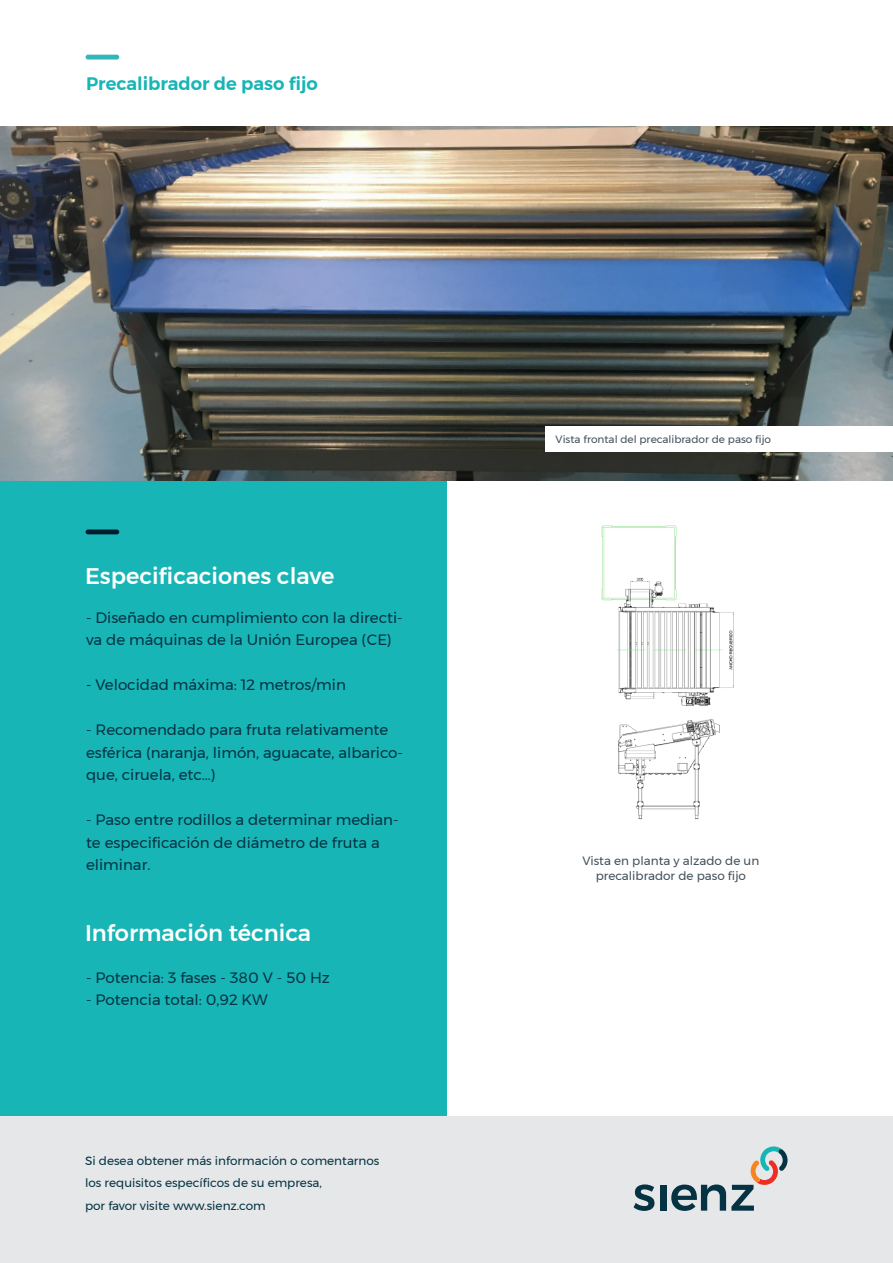
<style>
.page{position:relative;width:893px;height:1263px;background:#fff}
.page>*{position:absolute;margin:0;border:0;box-sizing:border-box;transform-origin:0 0}
.TITULO{font:500 22.5px "Montserrat";color:#fff}
.NOMBRE_MAQUINA_FRENT{font:600 18px "Montserrat";color:#18b5b7}
.CUERPO_TEXTOS_-_Azul{font:15px/22.5px "Montserrat";color:#053343}
.t1{font:12px/22.5px "Montserrat";color:#053343}
.Images_Subtitle{font:12px/15px "Montserrat";color:#42515a;text-align:center}
.Image_Subtitle_Small{font:10.5px "Montserrat";color:#42515a}
</style>
<div class="page">
<div style="left:0;top:480px;width:446px;height:636px;background:#18b5b7"></div>
<div style="left:0;top:1116px;width:893px;height:147px;background:#e6e7e8"></div>
<div style="left:86px;top:529px;width:33px;height:5px;background:#001d2d;border-radius:2px"></div>
<div style="left:86px;top:55px;width:33px;height:5px;background:#31b6ba;border-radius:2px"></div>
<svg style="left:634px;top:1184px;width:20px;height:27px"></svg>
<div style="left:661px;top:1185px;width:6px;height:26px;background:#053343"></div>
<svg style="left:671px;top:1146px;width:116px;height:65px"></svg>
<img style="left:0;top:127px;width:893px;height:353px">
<img style="left:601px;top:525px;width:133px;height:295px">
<div style="left:546px;top:426px;width:347px;height:26px;background:#fff"></div>
<p class="NOMBRE_MAQUINA_FRENT" style="left:86px;top:69px;width:233px">Precalibrador de paso fijo</p>
<p class="TITULO" style="left:85px;top:558px;width:251px">Especificaciones clave</p>
<p class="CUERPO_TEXTOS_-_Azul" style="left:86px;top:606px;width:318px">- Diseñado en cumplimiento con la directi&shy;va de máquinas de la Unión Europea (CE)</p>
<p class="CUERPO_TEXTOS_-_Azul" style="left:86px;top:673px;width:261px">- Velocidad máxima: 12 metros/min</p>
<p class="CUERPO_TEXTOS_-_Azul" style="left:86px;top:718px;width:318px">- Recomendado para fruta relativamente esférica (naranja, limón, aguacate, albarico&shy;que, ciruela, etc...)</p>
<p class="CUERPO_TEXTOS_-_Azul" style="left:86px;top:808px;width:314px">- Paso entre rodillos a determinar median&shy;te especificación de diámetro de fruta a eliminar.</p>
<p class="TITULO" style="left:85px;top:915px;width:227px">Información técnica</p>
<p class="CUERPO_TEXTOS_-_Azul" style="left:86px;top:966px;width:245px">- Potencia: 3 fases - 380 V - 50 Hz</p>
<p class="CUERPO_TEXTOS_-_Azul" style="left:86px;top:988px;width:183px">- Potencia total: 0,92 KW</p>
<p class="t1" style="left:85px;top:1149px;width:296px">Si desea obtener más información o comentarnos los requisitos específicos de su empresa,<br>por favor visite www.sienz.com</p>
<p class="Image_Subtitle_Small" style="left:556px;top:431px;width:217px">Vista frontal del precalibrador de paso fijo</p>
<p class="Images_Subtitle" style="left:582px;top:853px;width:178px">Vista en planta y alzado de un precalibrador de paso fijo</p>
</div>
